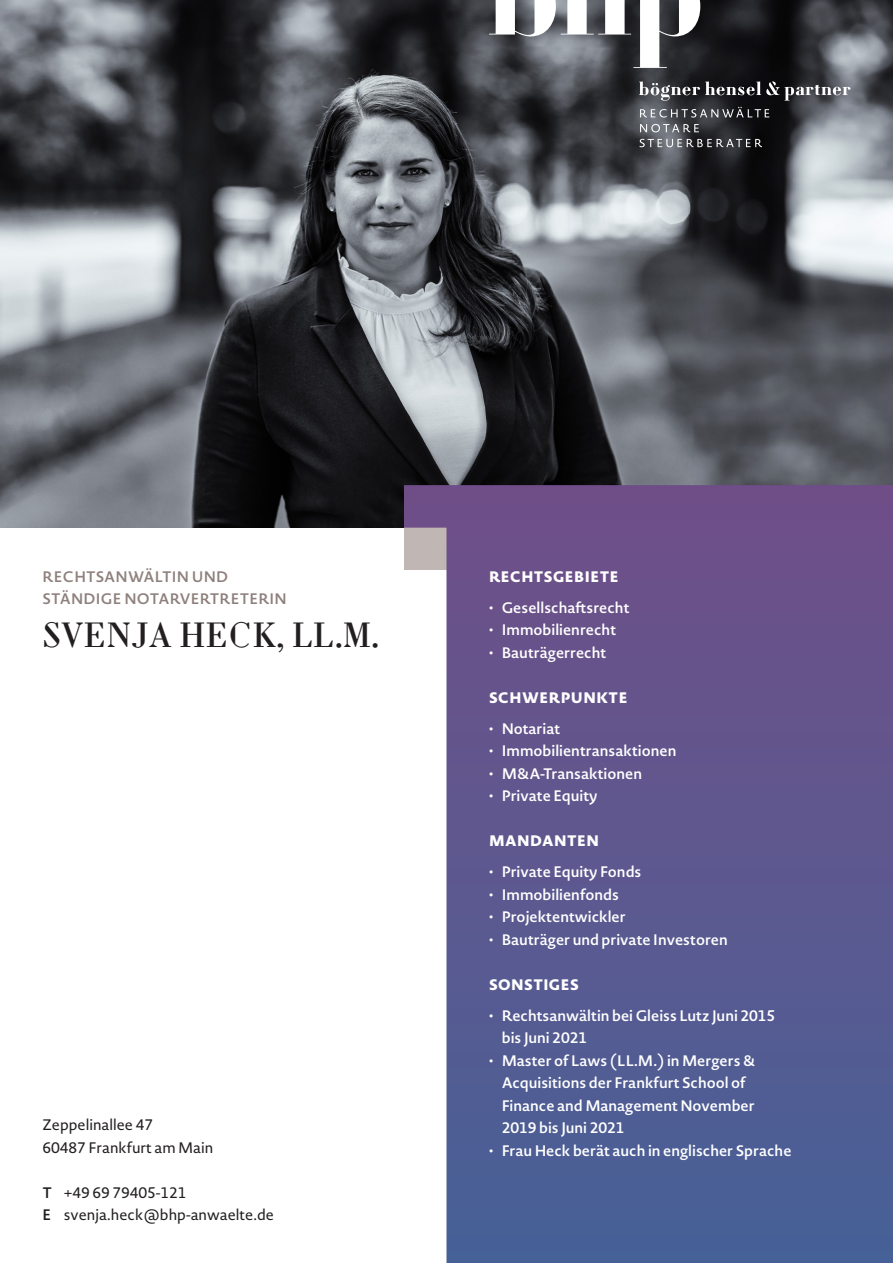
<style>
.page{position:relative;width:893px;height:1263px;background:#fff}
.page>*{position:absolute;margin:0;border:0;box-sizing:border-box;transform-origin:0 0}
.t1{font:36px "Louvette Deck";letter-spacing:.015em;color:#231f20}
.t2{font:600 15px/22.5px "Novel Sans Pro";color:#fff}
.t3{font:15px/22.5px "Novel Sans Pro";color:#231f20}
.t4{font:800 15px "Novel Sans Pro";letter-spacing:.03em;color:#fff}
.t5{font:600 15px/22.5px "Novel Sans Pro";letter-spacing:.01em;color:#8e807c}
.s1{font-weight:600}
</style>
<div class="page">
<img style="left:0;top:0;width:893px;height:528px">
<svg style="left:404px;top:485px;width:489px;height:778px;background:#686597"></svg>
<svg style="left:785px;top:85px;width:65px;height:16px"></svg>
<svg style="left:640px;top:107px;width:129px;height:11px"></svg>
<svg style="left:640px;top:124px;width:59px;height:8px"></svg>
<svg style="left:640px;top:139px;width:122px;height:8px"></svg>
<svg style="left:489px;top:0;width:211px;height:68px"></svg>
<svg style="left:639px;top:81px;width:140px;height:20px;background:#4f4f52"></svg>
<p class="t5" style="left:43px;top:565px;width:246px">RECHTSANWÄLTIN UND<br>STÄNDIGE NOTARVERTRETERIN</p>
<h1 class="t1" style="left:43px;top:615px;width:338px">SVENJA HECK, LL.M.</h1>
<p class="t3" style="left:43px;top:1114px;width:172px">Zeppelinallee 47<br>60487 Frankfurt am Main</p>
<p class="t3" style="left:43px;top:1181px;width:233px"><span class="s1">T</span> +49 69 79405-121<br><span class="s1">E</span> svenja.heck@bhp-anwaelte.de</p>
<p class="t4" style="left:489px;top:565px;width:131px">RECHTSGEBIETE</p>
<p class="t2" style="left:489px;top:596px;width:142px">• Gesellschaftsrecht</p>
<p class="t2" style="left:489px;top:618px;width:129px">• Immobilienrecht</p>
<p class="t2" style="left:489px;top:641px;width:119px">• Bauträgerrecht</p>
<p class="t4" style="left:489px;top:686px;width:140px">SCHWERPUNKTE</p>
<p class="t2" style="left:489px;top:717px;width:73px">• Notariat</p>
<p class="t2" style="left:489px;top:739px;width:189px">• Immobilientransaktionen</p>
<p class="t2" style="left:489px;top:762px;width:155px">• M&amp;A-Transaktionen</p>
<p class="t2" style="left:489px;top:784px;width:110px">• Private Equity</p>
<p class="t4" style="left:489px;top:829px;width:112px">MANDANTEN</p>
<p class="t2" style="left:489px;top:860px;width:154px">• Private Equity Fonds</p>
<p class="t2" style="left:489px;top:883px;width:131px">• Immobilienfonds</p>
<p class="t2" style="left:489px;top:905px;width:138px">• Projektentwickler</p>
<p class="t2" style="left:489px;top:928px;width:240px">• Bauträger und private Investoren</p>
<p class="t4" style="left:489px;top:973px;width:91px">SONSTIGES</p>
<p class="t2" style="left:502px;top:1004px;width:275px;text-indent:-13px">• Rechtsanwältin bei Gleiss Lutz Juni 2015 bis Juni 2021</p>
<p class="t2" style="left:502px;top:1049px;width:255px;text-indent:-13px">• Master of Laws (LL.M.) in Mergers &amp;<br>Acquisitions der Frankfurt School of<br>Finance and Management November<br>2019 bis Juni 2021</p>
<p class="t2" style="left:489px;top:1139px;width:304px">• Frau Heck berät auch in englischer Sprache</p>
</div>
